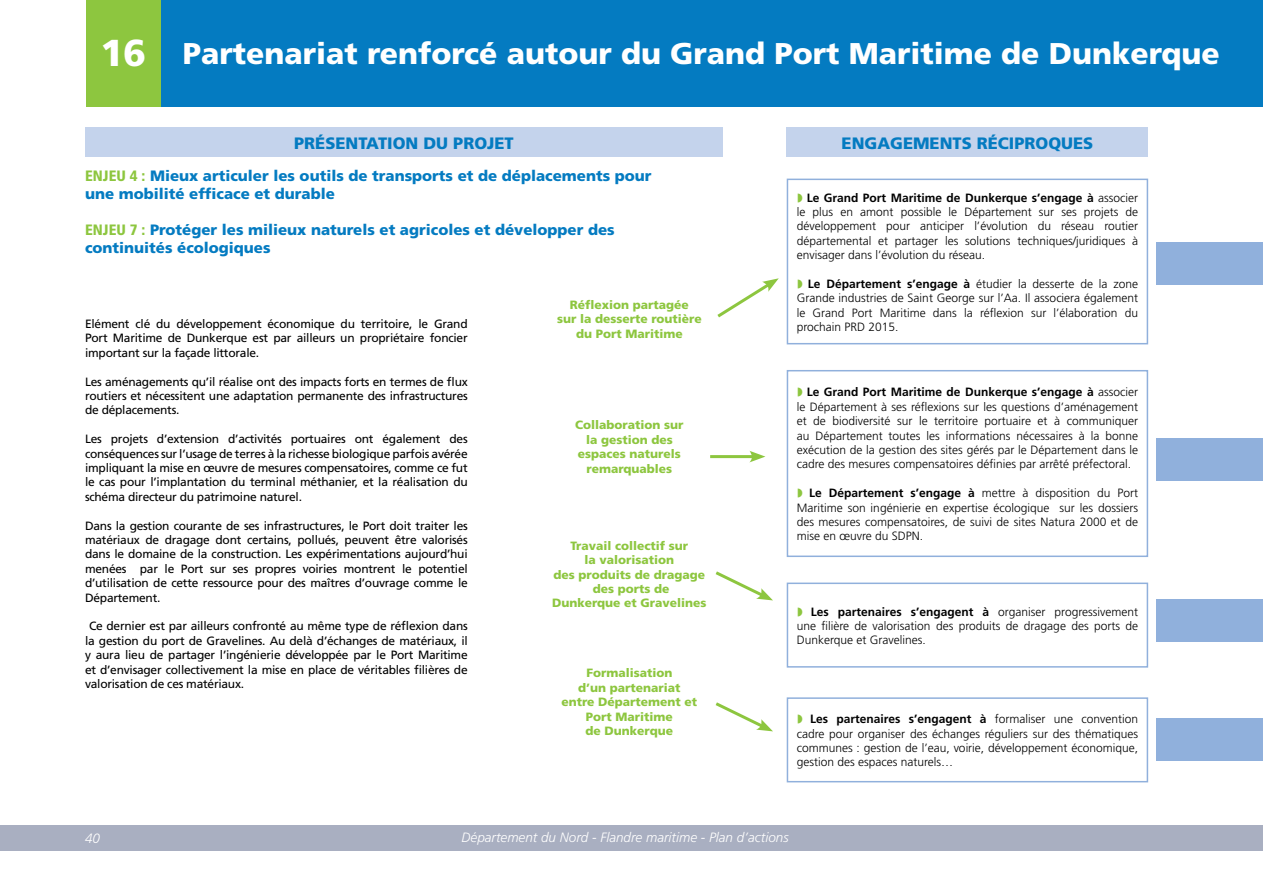
<style>
.page{position:relative;width:1263px;height:893px;background:#fff}
.page>*{position:absolute;margin:0;border:0;box-sizing:border-box;transform-origin:0 0}
.t1{font:900 37.5px "Frutiger LT Std";color:#fff}
.t2{font:900 30px "Frutiger LT Std";color:#fff}
.t3{font:900 16.5px "Frutiger LT Std";color:#047bc1}
.t4{font:900 15px "Frutiger LT Std";color:#047bc1}
.t5{font:italic 300 13.5px "Frutiger";color:#fff}
.t6{font:italic 300 13.5px "Frutiger LT Std";color:#fff}
.t7{font:300 12px/14.4px "Frutiger LT Std";color:#000;text-align:justify}
.t8{font:12px/14.4px "Frutiger LT Std";letter-spacing:-.02em;color:#000;text-align:justify}
.t9{font:900 12px "Frutiger LT Std";color:#8dc63f}
.s1{font-stretch:condensed;color:#8dc63f}
.s2{font-weight:700}
</style>
<div class="page">
<div style="left:0;top:825px;width:1263px;height:25px;background:#a9afc1"></div>
<div style="left:86px;top:0;width:76px;height:106px;background:#8dc63f"></div>
<div style="left:162px;top:0;width:1101px;height:106px;background:#047bc1"></div>
<div style="left:85px;top:128px;width:638px;height:29px;background:#c4d3ec"></div>
<div style="left:787px;top:179px;width:361px;height:165px;border:2px solid #90b0dc"></div>
<div style="left:787px;top:370px;width:361px;height:187px;border:2px solid #90b0dc"></div>
<div style="left:787px;top:583px;width:361px;height:85px;border:2px solid #90b0dc"></div>
<div style="left:787px;top:697px;width:361px;height:85px;border:2px solid #90b0dc"></div>
<div style="left:787px;top:128px;width:361px;height:29px;background:#c4d3ec"></div>
<div style="left:1157px;top:242px;width:106px;height:43px;background:#90b0dc"></div>
<div style="left:1157px;top:438px;width:106px;height:42px;background:#90b0dc"></div>
<div style="left:1157px;top:719px;width:106px;height:42px;background:#90b0dc"></div>
<div style="left:1157px;top:600px;width:106px;height:42px;background:#90b0dc"></div>
<svg style="left:717px;top:278px;width:62px;height:40px"></svg>
<svg style="left:715px;top:571px;width:58px;height:29px"></svg>
<svg style="left:715px;top:702px;width:58px;height:29px"></svg>
<hr style="left:710px;top:455px;width:45px;height:3px;background:#8dc63f">
<svg style="left:749px;top:451px;width:16px;height:11px"></svg>
<p class="t1" style="left:100px;top:31px;width:47px">16</p>
<p class="t2" style="left:183px;top:36px;width:1038px">Partenariat renforcé autour du Grand Port Maritime de Dunkerque</p>
<p class="t3" style="left:294px;top:133px;width:221px">PRÉSENTATION DU PROJET</p>
<p class="t4" style="left:85px;top:167px;width:568px"><span class="s1">ENJEU 4 :</span> Mieux articuler les outils de transports et de déplacements pour</p>
<p class="t4" style="left:85px;top:185px;width:251px">une mobilité efficace et durable</p>
<p class="t4" style="left:85px;top:221px;width:531px"><span class="s1">ENJEU 7 :</span> Protéger les milieux naturels et agricoles et développer des</p>
<p class="t4" style="left:85px;top:239px;width:187px">continuités écologiques</p>
<p class="t8" style="left:85px;top:317px;width:384px">Elément clé du développement économique du territoire, le Grand Port Maritime de Dunkerque est par ailleurs un propriétaire foncier important sur la façade littorale.</p>
<p class="t8" style="left:85px;top:374px;width:384px">Les aménagements qu’il réalise ont des impacts forts en termes de flux routiers et nécessitent une adaptation permanente des infrastructures de déplacements.</p>
<p class="t8" style="left:85px;top:432px;width:384px">Les projets d’extension d’activités portuaires ont également des conséquences sur l’usage de terres à la richesse biologique parfois avérée impliquant la mise en œuvre de mesures compensatoires, comme ce fut le cas pour l’implantation du terminal méthanier, et la réalisation du schéma directeur du patrimoine naturel.</p>
<p class="t8" style="left:85px;top:518px;width:384px">Dans la gestion courante de ses infrastructures, le Port doit traiter les matériaux de dragage dont certains, pollués, peuvent être valorisés dans le domaine de la construction. Les expérimentations aujourd’hui menées par le Port sur ses propres voiries montrent le potentiel d’utilisation de cette ressource pour des maîtres d’ouvrage comme le Département.</p>
<p class="t8" style="left:85px;top:619px;width:384px;text-indent:4px">Ce dernier est par ailleurs confronté au même type de réflexion dans la gestion du port de Gravelines. Au delà d’échanges de matériaux, il y aura lieu de partager l’ingénierie développée par le Port Maritime et d’envisager collectivement la mise en place de véritables filières de valorisation de ces matériaux.</p>
<p class="t9" style="left:570px;top:298px;width:121px">Réflexion partagée</p>
<p class="t9" style="left:557px;top:312px;width:146px">sur la desserte routière</p>
<p class="t9" style="left:576px;top:326px;width:108px">du Port Maritime</p>
<p class="t9" style="left:575px;top:418px;width:110px">Collaboration sur</p>
<p class="t9" style="left:586px;top:432px;width:88px">la gestion des</p>
<p class="t9" style="left:578px;top:447px;width:104px">espaces naturels</p>
<p class="t9" style="left:586px;top:461px;width:87px">remarquables</p>
<p class="t9" style="left:570px;top:538px;width:119px">Travail collectif sur</p>
<p class="t9" style="left:584px;top:553px;width:91px">la valorisation</p>
<p class="t9" style="left:553px;top:567px;width:153px">des produits de dragage</p>
<p class="t9" style="left:593px;top:581px;width:78px">des ports de</p>
<p class="t9" style="left:552px;top:596px;width:156px">Dunkerque et Gravelines</p>
<p class="t9" style="left:586px;top:666px;width:88px">Formalisation</p>
<p class="t9" style="left:578px;top:680px;width:104px">d’un partenariat</p>
<p class="t9" style="left:561px;top:695px;width:137px">entre Département et</p>
<p class="t9" style="left:586px;top:709px;width:89px">Port Maritime</p>
<p class="t9" style="left:586px;top:723px;width:89px">de Dunkerque</p>
<p class="t3" style="left:841px;top:133px;width:253px">ENGAGEMENTS RÉCIPROQUES</p>
<p class="t7" style="left:797px;top:190px;width:343px;text-indent:10px"><span class="s2">Le Grand Port Maritime de Dunkerque s’engage à</span> associer le plus en amont possible le Département sur ses projets de développement pour anticiper l’évolution du réseau routier départemental et partager les solutions techniques/juridiques à envisager dans l’évolution du réseau.</p>
<p class="t7" style="left:797px;top:277px;width:343px;text-indent:11px"><span class="s2">Le Département s’engage à</span> étudier la desserte de la zone Grande industries de Saint George sur l’Aa. Il associera également le Grand Port Maritime dans la réflexion sur l’élaboration du prochain PRD 2015.</p>
<p class="t7" style="left:797px;top:385px;width:343px;text-indent:10px"><span class="s2">Le Grand Port Maritime de Dunkerque s’engage à</span> associer le Département à ses réflexions sur les questions d’aménagement et de biodiversité sur le territoire portuaire et à communiquer au Département toutes les informations nécessaires à la bonne exécution de la gestion des sites gérés par le Département dans le cadre des mesures compensatoires définies par arrêté préfectoral.</p>
<p class="t7" style="left:797px;top:486px;width:343px;text-indent:12px"><span class="s2">Le Département s’engage à</span> mettre à disposition du Port Maritime son ingénierie en expertise écologique sur les dossiers des mesures compensatoires, de suivi de sites Natura 2000 et de mise en œuvre du SDPN.</p>
<p class="t7" style="left:797px;top:604px;width:343px;text-indent:14px"><span class="s2">Les partenaires s’engagent à</span> organiser progressivement une filière de valorisation des produits de dragage des ports de Dunkerque et Gravelines.</p>
<p class="t7" style="left:797px;top:712px;width:343px;text-indent:14px"><span class="s2">Les partenaires s’engagent à</span> formaliser une convention cadre pour organiser des échanges réguliers sur des thématiques communes : gestion de l’eau, voirie, développement économique, gestion des espaces naturels…</p>
<p class="t6" style="left:85px;top:830px;width:17px">40</p>
<p class="t5" style="left:462px;top:829px;width:329px">Département du Nord - Flandre maritime - Plan d’actions</p>
</div>
